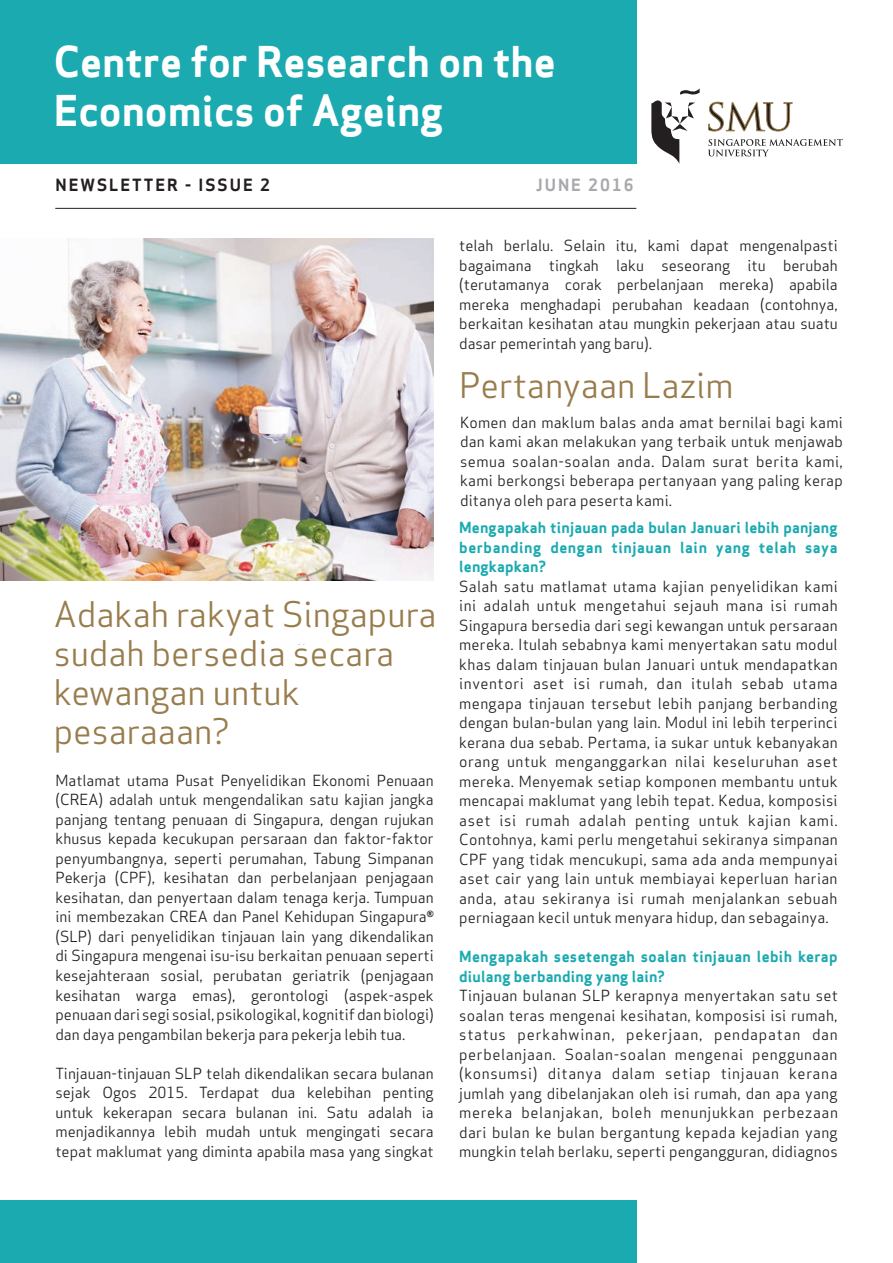
<style>
.page{position:relative;width:893px;height:1263px;background:#fff}
.page>*{position:absolute;margin:0;border:0;box-sizing:border-box;transform-origin:0 0}
.t1{font:41.4px/49.8px "Apex Sans Bold T";color:#fff}
.t2{font:34.5px/39px "Apex Sans Book T";color:#987c4c}
.t3{font:16.5px "Apex Sans Bold T";letter-spacing:.12em;color:#231f20}
.t4{font:16.5px "Apex Sans Bold T";letter-spacing:.12em;color:#a8a9ad}
.t5{font:15px/19.5px "Apex Sans Book T";color:#231f20;text-align:justify}
.t6{font:15px/19.5px "Apex Sans Bold T";letter-spacing:.025em;color:#1baab0;text-align:justify}
</style>
<div class="page">
<div style="left:0;top:0;width:636px;height:164px;background:#1baab0"></div>
<svg style="left:708px;top:102px;width:85px;height:29px"></svg>
<svg style="left:651px;top:88px;width:49px;height:76px"></svg>
<svg style="left:708px;top:139px;width:135px;height:17px"></svg>
<hr style="left:55px;top:208px;width:581px;height:1px;background:#231f20">
<div style="left:0;top:1200px;width:636px;height:63px;background:#1baab0"></div>
<img style="left:0;top:239px;width:434px;height:341px">
<p class="t1" style="left:54px;top:36px;width:503px">Centre for Research on the<br>Economics of Ageing</p>
<p class="t3" style="left:55px;top:174px;width:216px">NEWSLETTER - ISSUE 2</p>
<p class="t4" style="left:536px;top:174px;width:99px">JUNE 2016</p>
<p class="t5" style="left:459px;top:236px;width:380px">telah berlalu. Selain itu, kami dapat mengenalpasti bagaimana tingkah laku seseorang itu berubah (terutamanya corak perbelanjaan mereka) apabila mereka menghadapi perubahan keadaan (contohnya, berkaitan kesihatan atau mungkin pekerjaan atau suatu dasar pemerintah yang baru).</p>
<p class="t2" style="left:459px;top:365px;width:276px">Pertanyaan Lazim</p>
<p class="t2" style="left:54px;top:594px;width:384px">Adakah rakyat Singapura sudah bersedia secara kewangan untuk pesaraaan?</p>
<p class="t5" style="left:55px;top:770px;width:380px">Matlamat utama Pusat Penyelidikan Ekonomi Penuaan (CREA) adalah untuk mengendalikan satu kajian jangka panjang tentang penuaan di Singapura, dengan rujukan khusus kepada kecukupan persaraan dan faktor-faktor penyumbangnya, seperti perumahan, Tabung Simpanan Pekerja (CPF), kesihatan dan perbelanjaan penjagaan kesihatan, dan penyertaan dalam tenaga kerja. Tumpuan ini membezakan CREA dan Panel Kehidupan Singapura<sup>® </sup>(SLP) dari penyelidikan tinjauan lain yang dikendalikan di Singapura mengenai isu-isu berkaitan penuaan seperti kesejahteraan sosial, perubatan geriatrik (penjagaan kesihatan warga emas), gerontologi (aspek-aspek penuaan dari segi sosial, psikologikal, kognitif dan biologi) dan daya pengambilan bekerja para pekerja lebih tua.</p>
<p class="t5" style="left:55px;top:1063px;width:380px">Tinjauan-tinjauan SLP telah dikendalikan secara bulanan sejak Ogos 2015. Terdapat dua kelebihan penting untuk kekerapan secara bulanan ini. Satu adalah ia menjadikannya lebih mudah untuk mengingati secara tepat maklumat yang diminta apabila masa yang singkat</p>
<p class="t5" style="left:460px;top:412px;width:384px">Komen dan maklum balas anda amat bernilai bagi kami dan kami akan melakukan yang terbaik untuk menjawab semua soalan-soalan anda. Dalam surat berita kami, kami berkongsi beberapa pertanyaan yang paling kerap ditanya oleh para peserta kami.</p>
<p class="t6" style="left:459px;top:518px;width:380px">Mengapakah tinjauan pada bulan Januari lebih panjang berbanding dengan tinjauan lain yang telah saya lengkapkan?</p>
<p class="t5" style="left:459px;top:576px;width:380px">Salah satu matlamat utama kajian penyelidikan kami ini adalah untuk mengetahui sejauh mana isi rumah Singapura bersedia dari segi kewangan untuk persaraan mereka. Itulah sebabnya kami menyertakan satu modul khas dalam tinjauan bulan Januari untuk mendapatkan inventori aset isi rumah, dan itulah sebab utama mengapa tinjauan tersebut lebih panjang berbanding dengan bulan-bulan yang lain. Modul ini lebih terperinci kerana dua sebab. Pertama, ia sukar untuk kebanyakan orang untuk menganggarkan nilai keseluruhan aset mereka. Menyemak setiap komponen membantu untuk mencapai maklumat yang lebih tepat. Kedua, komposisi aset isi rumah adalah penting untuk kajian kami.<br>Contohnya, kami perlu mengetahui sekiranya simpanan CPF yang tidak mencukupi, sama ada anda mempunyai aset cair yang lain untuk membiayai keperluan harian anda, atau sekiranya isi rumah menjalankan sebuah perniagaan kecil untuk menyara hidup, dan sebagainya.</p>
<p class="t6" style="left:459px;top:947px;width:380px">Mengapakah sesetengah soalan tinjauan lebih kerap diulang berbanding yang lain?</p>
<p class="t5" style="left:459px;top:986px;width:380px">Tinjauan bulanan SLP kerapnya menyertakan satu set soalan teras mengenai kesihatan, komposisi isi rumah, status perkahwinan, pekerjaan, pendapatan dan perbelanjaan. Soalan-soalan mengenai penggunaan (konsumsi) ditanya dalam setiap tinjauan kerana jumlah yang dibelanjakan oleh isi rumah, dan apa yang mereka belanjakan, boleh menunjukkan perbezaan dari bulan ke bulan bergantung kepada kejadian yang mungkin telah berlaku, seperti pengangguran, didiagnos</p>
</div>
